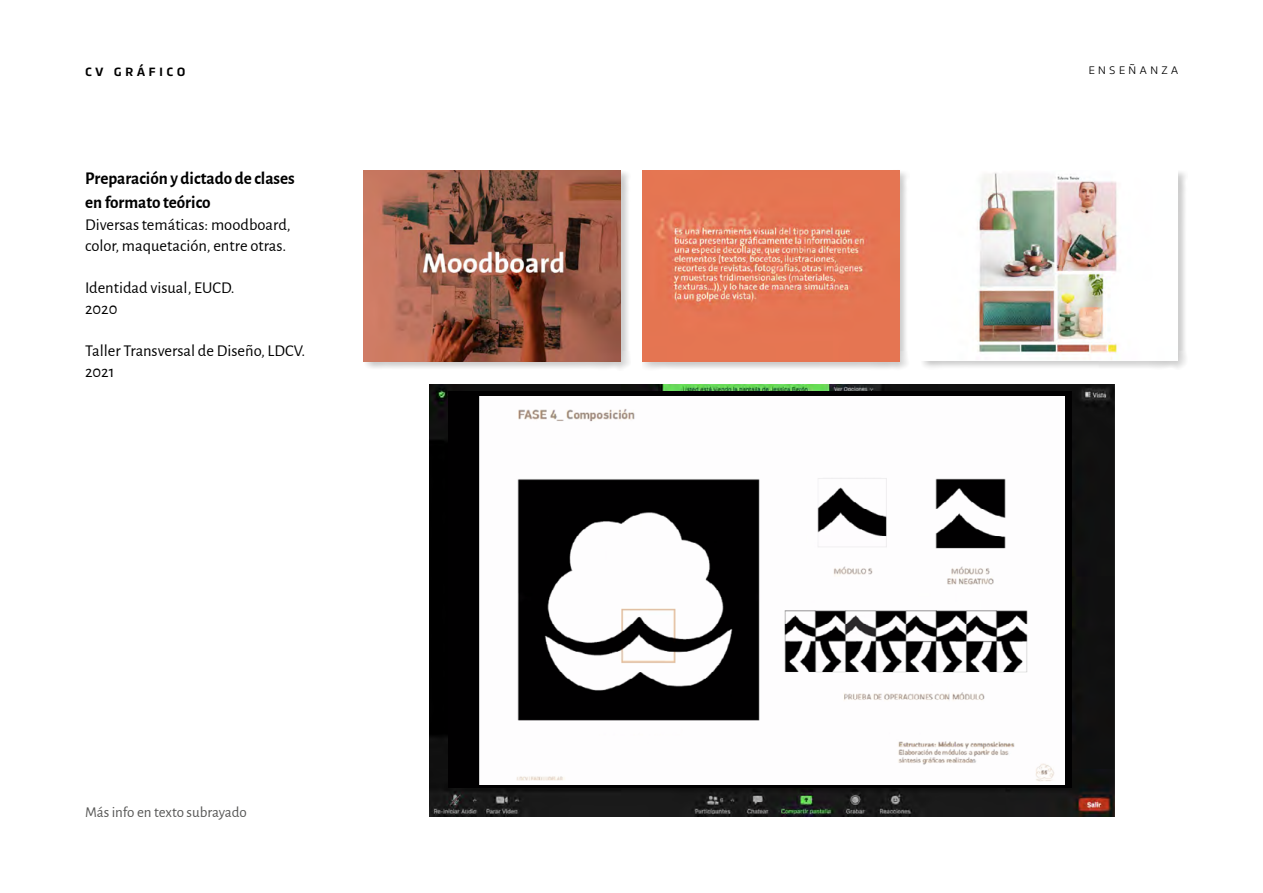
<style>
.page{position:relative;width:1263px;height:893px;background:#fff}
.page>*{position:absolute;margin:0;border:0;box-sizing:border-box;transform-origin:0 0}
.titulos{font:700 18px "Alegreya Sans";color:#000;scale:.95 1}
.t1{font:16.5px "Alegreya Sans";color:#000}
.t2{font:500 16.5px "Trasandina";letter-spacing:.2em;color:#000}
.t3{font:15px "Alegreya Sans";letter-spacing:-.005em;color:#575756}
.t4{font:300 15px "Trasandina";letter-spacing:.2em;color:#000}
</style>
<div class="page">
<img style="left:429px;top:385px;width:686px;height:431px">
<div style="left:448px;top:391px;width:624px;height:397px;background:#010001"></div>
<img style="left:479px;top:396px;width:586px;height:389px">
<div style="left:642px;top:170px;width:267px;height:201px;background:#000;opacity:.2"></div>
<img style="left:642px;top:170px;width:257px;height:191px">
<div style="left:920px;top:170px;width:267px;height:199px;background:#000;opacity:.2"></div>
<img style="left:921px;top:170px;width:257px;height:191px">
<div style="left:363px;top:170px;width:267px;height:200px;background:#000;opacity:.2"></div>
<img style="left:364px;top:170px;width:257px;height:191px">
<p class="t2" style="left:85px;top:58px;width:102px">cv gráfico</p>
<p class="titulos" style="left:85px;top:165px;width:222px">Preparación y dictado de clases</p>
<p class="titulos" style="left:85px;top:189px;width:134px">en formato teórico</p>
<p class="t1" style="left:85px;top:213px;width:207px">Diversas temáticas: moodboard,</p>
<p class="t1" style="left:85px;top:234px;width:203px">color, maquetación, entre otras.</p>
<p class="t1" style="left:85px;top:276px;width:151px">Identidad visual, EUCD.</p>
<p class="t1" style="left:85px;top:297px;width:34px">2020</p>
<p class="t1" style="left:85px;top:339px;width:222px">Taller Transversal de Diseño, LDCV.</p>
<p class="t1" style="left:85px;top:360px;width:31px">2021</p>
<p class="t3" style="left:85px;top:801px;width:163px">Más info en texto subrayado</p>
<p class="t4" style="left:1088px;top:58px;width:91px">enseñanza</p>
</div>
